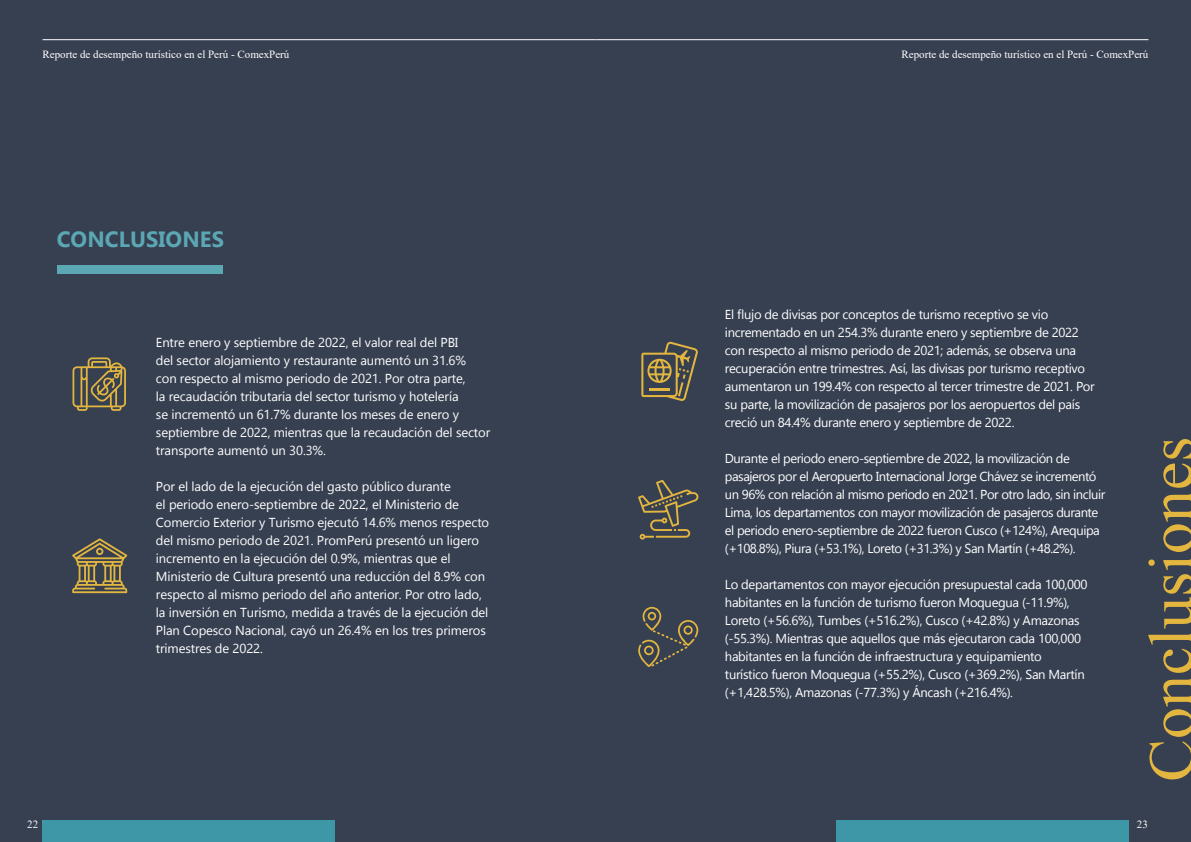
<style>
.page{position:relative;width:1191px;height:842px;background:#374051}
.page>*{position:absolute;margin:0;border:0;box-sizing:border-box;transform-origin:0 0}
.t1{font:64px "Times New Roman";color:#e3b63f}
.t2{font:700 22px "Gadugi";letter-spacing:.005em;color:#5ba7b4}
.t3{font:13px/18px "Gadugi";letter-spacing:-.025em;color:#fff}
.t4{font:11px "Times New Roman";color:#fff}
</style>
<div class="page">
<hr style="left:43px;top:39px;width:552px;height:1px;background:#fff">
<div style="left:43px;top:820px;width:292px;height:22px;background:#3e97a7"></div>
<hr style="left:595px;top:39px;width:553px;height:1px;background:#fff">
<div style="left:836px;top:820px;width:293px;height:22px;background:#3e97a7"></div>
<div style="left:57px;top:265px;width:166px;height:8px;background:#5ba7b4"></div>
<svg style="left:638px;top:607px;width:60px;height:60px"></svg>
<svg style="left:638px;top:480px;width:60px;height:60px"></svg>
<svg style="left:72px;top:538px;width:55px;height:55px"></svg>
<svg style="left:641px;top:342px;width:57px;height:59px"></svg>
<svg style="left:73px;top:357px;width:53px;height:54px"></svg>
<p class="t4" style="left:43px;top:47px;width:248px">Reporte de desempeño turístico en el Perú - ComexPerú</p>
<p class="t4" style="left:901px;top:47px;width:248px">Reporte de desempeño turístico en el Perú - ComexPerú</p>
<h2 class="t2" style="left:57px;top:226px;width:169px">CONCLUSIONES</h2>
<p class="t3" style="left:156px;top:333px;width:336px">Entre enero y septiembre de 2022, el valor real del PBI<br>del sector alojamiento y restaurante aumentó un 31.6%<br>con respecto al mismo periodo de 2021. Por otra parte,<br>la recaudación tributaria del sector turismo y hotelería<br>se incrementó un 61.7% durante los meses de enero y septiembre de 2022, mientras que la recaudación del sector transporte aumentó un 30.3%.</p>
<p class="t3" style="left:156px;top:477px;width:335px">Por el lado de la ejecución del gasto público durante<br>el periodo enero-septiembre de 2022, el Ministerio de Comercio Exterior y Turismo ejecutó 14.6% menos respecto del mismo periodo de 2021. PromPerú presentó un ligero incremento en la ejecución del 0.9%, mientras que el Ministerio de Cultura presentó una reducción del 8.9% con respecto al mismo periodo del año anterior. Por otro lado, la inversión en Turismo, medida a través de la ejecución del Plan Copesco Nacional, cayó un 26.4% en los tres primeros trimestres de 2022.</p>
<p class="t3" style="left:725px;top:305px;width:371px">El flujo de divisas por conceptos de turismo receptivo se vio incrementado en un 254.3% durante enero y septiembre de 2022 con respecto al mismo periodo de 2021; además, se observa una recuperación entre trimestres. Así, las divisas por turismo receptivo aumentaron un 199.4% con respecto al tercer trimestre de 2021. Por su parte, la movilización de pasajeros por los aeropuertos del país creció un 84.4% durante enero y septiembre de 2022.</p>
<p class="t3" style="left:725px;top:449px;width:382px">Durante el periodo enero-septiembre de 2022, la movilización de pasajeros por el Aeropuerto Internacional Jorge Chávez se incrementó un 96% con relación al mismo periodo en 2021. Por otro lado, sin incluir Lima, los departamentos con mayor movilización de pasajeros durante el periodo enero-septiembre de 2022 fueron Cusco (+124%), Arequipa (+108.8%), Piura (+53.1%), Loreto (+31.3%) y San Martín (+48.2%).</p>
<p class="t3" style="left:725px;top:575px;width:364px">Lo departamentos con mayor ejecución presupuestal cada 100,000 habitantes en la función de turismo fueron Moquegua (-11.9%), Loreto (+56.6%), Tumbes (+516.2%), Cusco (+42.8%) y Amazonas (-55.3%). Mientras que aquellos que más ejecutaron cada 100,000 habitantes en la función de infraestructura y equipamiento turístico fueron Moquegua (+55.2%), Cusco (+369.2%), San Martín (+1,428.5%), Amazonas (-77.3%) y Áncash (+216.4%).</p>
<h1 class="t1" style="left:1126px;top:782px;width:346px;rotate:-90deg">Conclusiones</h1>
<p class="t4" style="left:27px;top:816px;width:12px">22</p>
<p class="t4" style="left:1136px;top:816px;width:12px">23</p>
</div>
